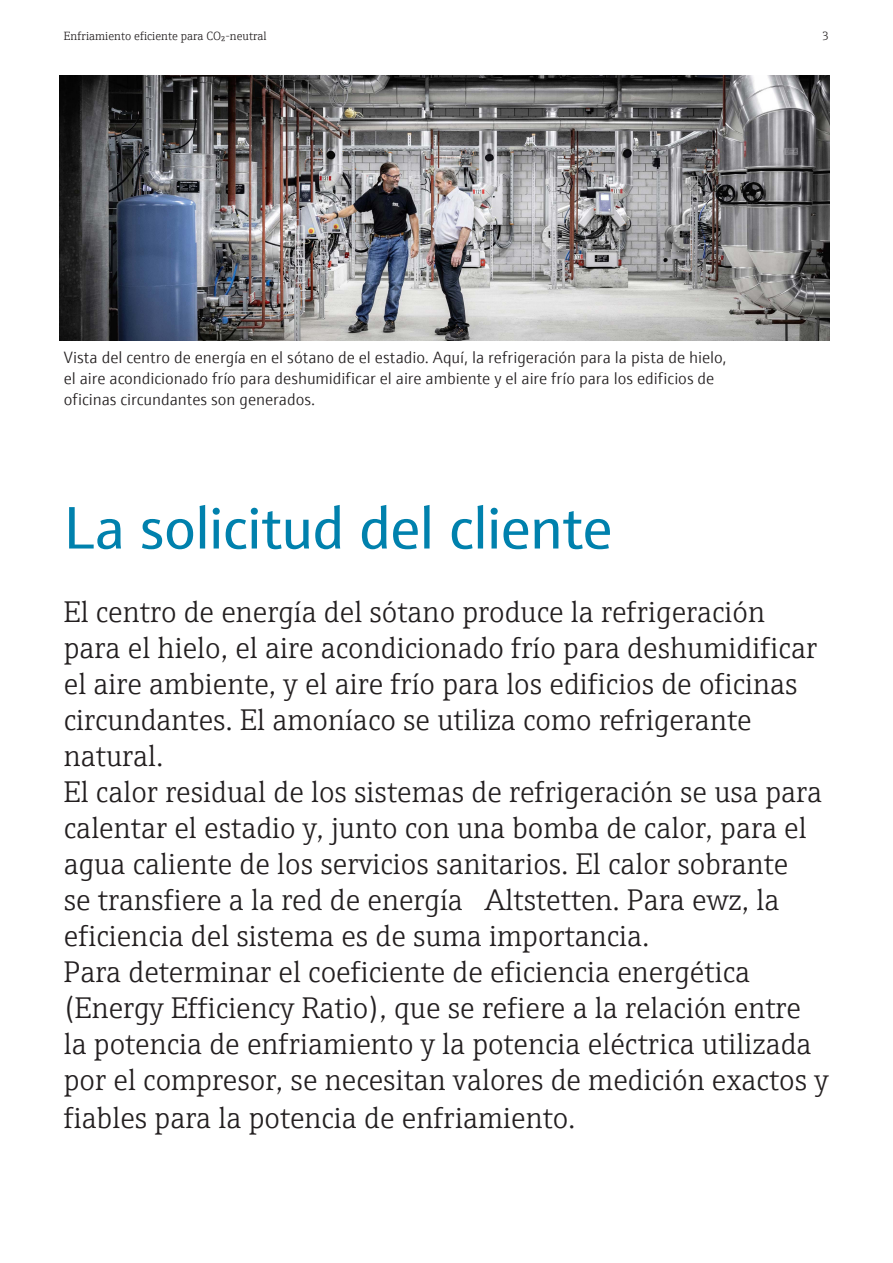
<style>
.page{position:relative;width:893px;height:1263px;background:#fff}
.page>*{position:absolute;margin:0;border:0;box-sizing:border-box;transform-origin:0 0}
.Content_22_pt{font:60px "E+H Sans";letter-spacing:-.015em;color:#0081ad}
.Content_22_pt-2{font:300 30px/36px "E+H Serif";color:#231f20}
.Legend_-_12pt{font:300 16.5px "E+H Sans";letter-spacing:-.005em;color:#231f20}
.t1{font:300 12px "E+H Serif";color:#231f20}
</style>
<div class="page">
<img style="left:60px;top:75px;width:769px;height:265px">
<p class="t1" style="left:64px;top:27px;width:204px">Enfriamiento eficiente para CO₂-neutral</p>
<p class="t1" style="left:822px;top:27px;width:8px">3</p>
<p class="Legend_-_12pt" style="left:64px;top:345px;width:664px">Vista del centro de energía en el sótano de el estadio. Aquí, la refrigeración para la pista de hielo,</p>
<p class="Legend_-_12pt" style="left:64px;top:366px;width:652px">el aire acondicionado frío para deshumidificar el aire ambiente y el aire frío para los edificios de</p>
<p class="Legend_-_12pt" style="left:64px;top:387px;width:253px">oficinas circundantes son generados.</p>
<p class="Content_22_pt" style="left:64px;top:483px;width:550px">La solicitud del cliente</p>
<p class="Content_22_pt-2" style="left:64px;top:592px;width:755px">El centro de energía del sótano produce la refrigeración para el hielo, el aire acondicionado frío para deshumidificar el aire ambiente, y el aire frío para los edificios de oficinas circundantes. El amoníaco se utiliza como refrigerante natural.</p>
<p class="Content_22_pt-2" style="left:64px;top:772px;width:760px">El calor residual de los sistemas de refrigeración se usa para calentar el estadio y, junto con una bomba de calor, para el agua caliente de los servicios sanitarios. El calor sobrante se transfiere a la red de energía Altstetten. Para ewz, la eficiencia del sistema es de suma importancia.</p>
<p class="Content_22_pt-2" style="left:64px;top:951px;width:766px;line-height:36.5px">Para determinar el coeficiente de eficiencia energética (Energy Efficiency Ratio), que se refiere a la relación entre la potencia de enfriamiento y la potencia eléctrica utilizada por el compresor, se necesitan valores de medición exactos y fiables para la potencia de enfriamiento.</p>
</div>
